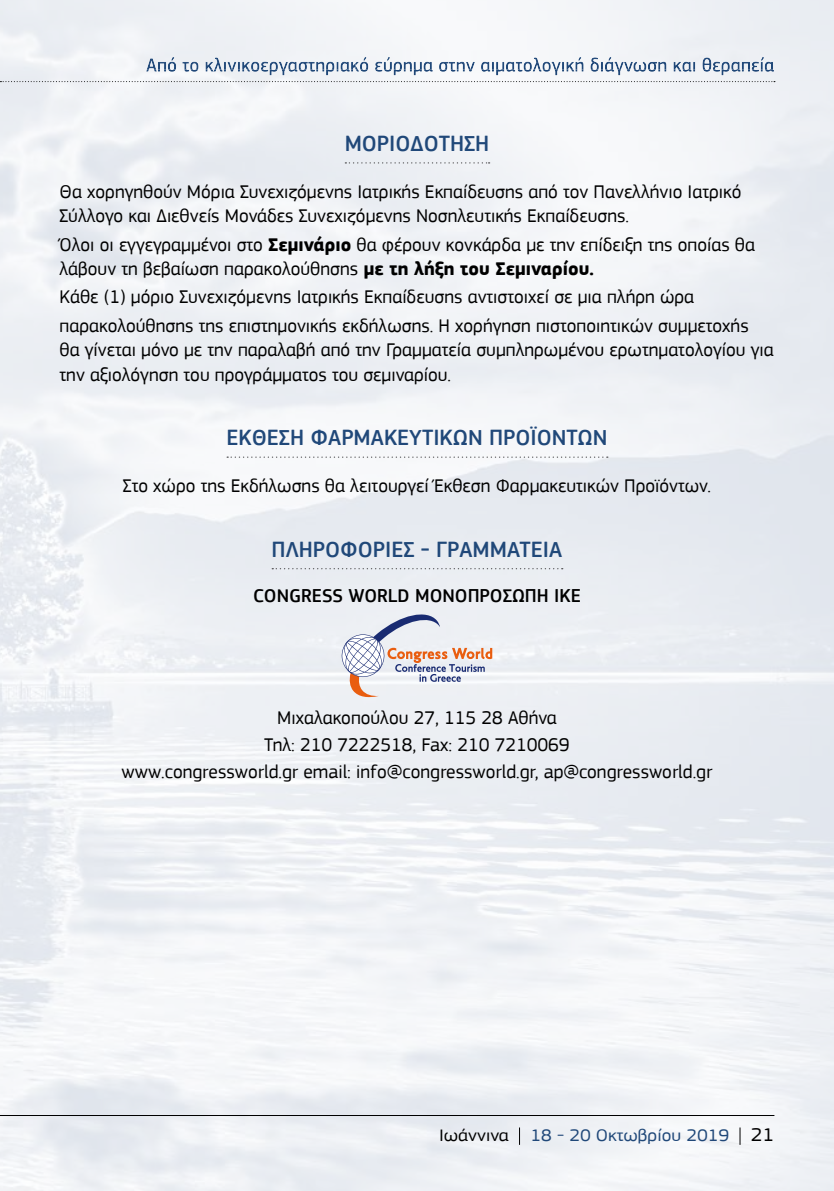
<style>
.page{position:relative;width:834px;height:1191px;background:#fff}
.page>*{position:absolute;margin:0;border:0;box-sizing:border-box;transform-origin:0 0}
.t1{font:500 22.75px "PF Square Sans Pro";color:#204879}
.t2{font:19.25px/24.5px "PF Square Sans Pro";color:#000}
.t3{font:500 19.25px "PF Square Sans Pro";color:#000}
.t4{font:17.5px "PF Square Sans Pro";color:#204879;scale:1.1 1}
.s1{font-weight:700}
.s2{color:#000}
.s3{font-size:19.25px;color:#000}
</style>
<div class="page">
<img style="left:0;top:0;width:833px;height:1191px">
<svg style="left:0;top:81px;width:774px;height:1px"></svg>
<hr style="left:0;top:1115px;width:774px;height:1px;background:#000">
<div style="left:58px;top:52px;width:752px;height:27px;background:#fff;opacity:.75"></div>
<div style="left:93px;top:63px;width:717px;height:16px;background:#000;opacity:.75"></div>
<svg style="left:519px;top:1127px;width:1px;height:17px"></svg>
<svg style="left:739px;top:1127px;width:1px;height:17px"></svg>
<svg style="left:345px;top:162px;width:144px;height:2px"></svg>
<svg style="left:227px;top:456px;width:380px;height:2px"></svg>
<svg style="left:272px;top:568px;width:290px;height:1px"></svg>
<svg style="left:339px;top:609px;width:153px;height:89px"></svg>
<p class="t1" style="left:344px;top:130px;width:146px">ΜΟΡΙΟΔΟΤΗΣΗ</p>
<p class="t2" style="left:60px;top:179px;width:683px">Θα χορηγηθούν Μόρια Συνεχιζόμενης Ιατρικής Εκπαίδευσης από τον Πανελλήνιο Ιατρικό<br>Σύλλογο και Διεθνείς Μονάδες Συνεχιζόμενης Νοσηλευτικής Εκπαίδευσης.</p>
<p class="t2" style="left:60px;top:232px;width:696px">Όλοι οι εγγεγραμμένοι στο <span class="s1">Σεμινάριο</span> θα φέρουν κονκάρδα με την επίδειξη της οποίας θα λάβουν τη βεβαίωση παρακολούθησης <span class="s1">με τη λήξη του Σεμιναρίου.</span></p>
<p class="t2" style="left:60px;top:283px;width:690px;line-height:28.2px">Κάθε (1) μόριο Συνεχιζόμενης Ιατρικής Εκπαίδευσης αντιστοιχεί σε μια πλήρη ώρα παρακολούθησης της επιστημονικής εκδήλωσης. Η χορήγηση πιστοποιητικών συμμετοχής</p>
<p class="t2" style="left:60px;top:338px;width:715px">θα γίνεται μόνο με την παραλαβή από την Γραμματεία συμπληρωμένου ερωτηματολογίου για την αξιολόγηση του προγράμματος του σεμιναρίου.</p>
<p class="t1" style="left:226px;top:424px;width:382px">ΕΚΘΕΣΗ ΦΑΡΜΑΚΕΥΤΙΚΩΝ ΠΡΟΪΟΝΤΩΝ</p>
<p class="t2" style="left:123px;top:474px;width:589px">Στο χώρο της Εκδήλωσης θα λειτουργεί Έκθεση Φαρμακευτικών Προϊόντων.</p>
<p class="t1" style="left:271px;top:536px;width:292px">ΠΛΗΡΟΦΟΡΙΕΣ - ΓΡΑΜΜΑΤΕΙΑ</p>
<p class="t3" style="left:253px;top:585px;width:329px">CONGRESS WORLD ΜΟΝΟΠΡΟΣΩΠΗ ΙΚΕ</p>
<p class="t2" style="left:121px;top:704px;width:592px;line-height:26.8px;text-align:center">Μιχαλακοπούλου 27, 115 28 Αθήνα<br>Τηλ: 210 7222518, Fax: 210 7210069<br>www.congressworld.gr email: info@congressworld.gr, ap@congressworld.gr</p>
<p class="t4" style="left:439px;top:1125px;width:306px"><span class="s2">Ιωάννινα</span> 18 - 20 Οκτωβρίου 2019 <span class="s3">21</span></p>
</div>
